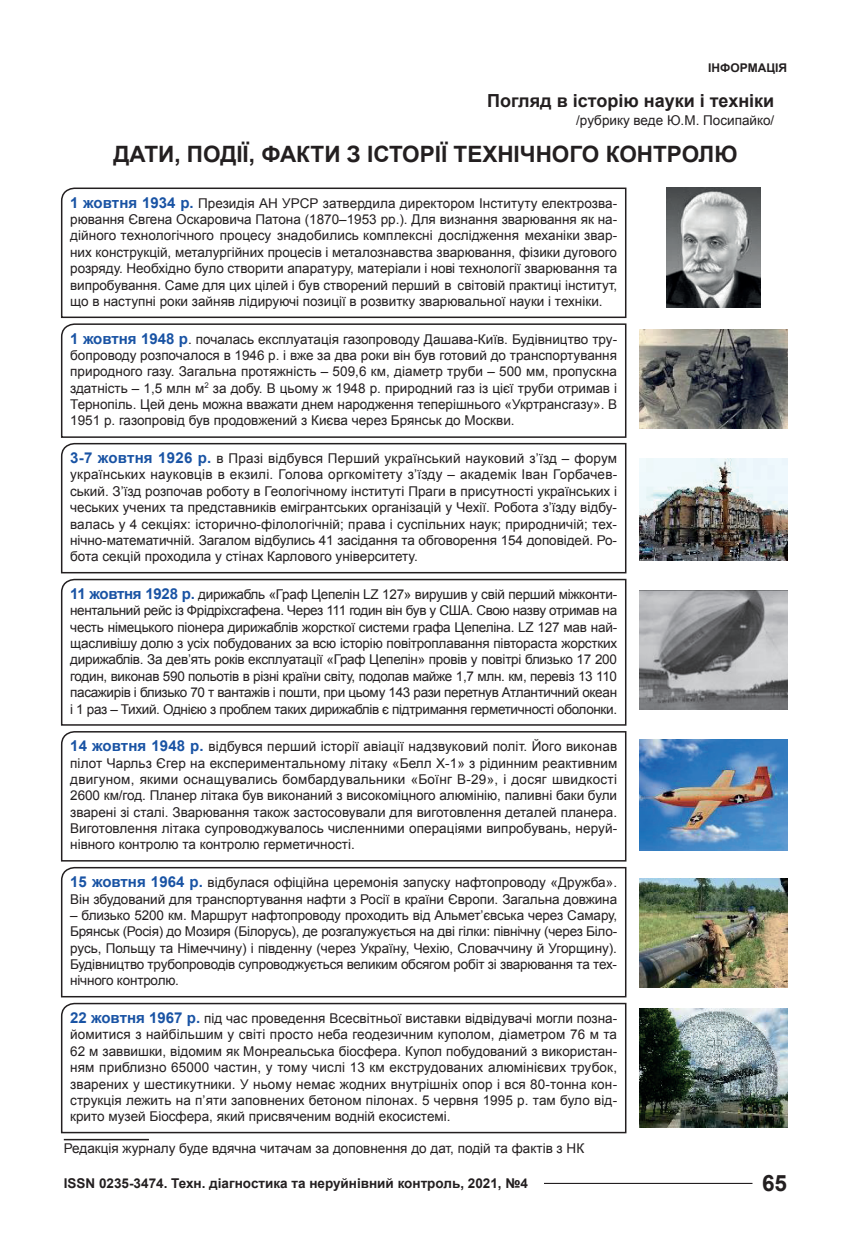
<style>
.page{position:relative;width:851px;height:1234px;background:#fff}
.page>*{position:absolute;margin:0;border:0;box-sizing:border-box;transform-origin:0 0}
.t1{font:700 22.5px "Arial";color:#231f20}
.t2{font:700 18px "Arial";color:#231f20}
.t3{font:13.5px/16.4px "Arial";color:#231f20;text-align:justify}
.t4{font:700 13.5px "Arial";color:#231f20}
.t5{font:700 12px "Arial";color:#231f20}
.s1{font-weight:700;font-size:15px;color:#1953a4}
</style>
<div class="page">
<hr style="left:544px;top:1182px;width:208px;height:1px;background:#231f20">
<svg style="left:60px;top:187px;width:567px;height:132px"></svg>
<svg style="left:60px;top:323px;width:567px;height:115px"></svg>
<svg style="left:60px;top:442px;width:567px;height:132px"></svg>
<svg style="left:60px;top:578px;width:567px;height:148px"></svg>
<svg style="left:60px;top:731px;width:567px;height:131px"></svg>
<svg style="left:60px;top:866px;width:567px;height:131px"></svg>
<svg style="left:60px;top:1002px;width:567px;height:131px"></svg>
<hr style="left:64px;top:1138px;width:85px;height:2px;background:#231f20">
<img style="left:666px;top:187px;width:94px;height:121px">
<img style="left:639px;top:330px;width:148px;height:98px">
<img style="left:639px;top:458px;width:148px;height:102px">
<img style="left:639px;top:590px;width:148px;height:119px">
<img style="left:639px;top:739px;width:148px;height:111px">
<img style="left:639px;top:878px;width:148px;height:109px">
<img style="left:639px;top:1008px;width:148px;height:119px">
<p class="t5" style="left:708px;top:60px;width:80px">ІНФОРМАЦІЯ</p>
<h2 class="t2" style="left:487px;top:88px;width:288px">Погляд в історію науки і техніки</h2>
<p class="t3" style="left:576px;top:112px;width:200px">/рубрику веде Ю.М. Посипайко/</p>
<h1 class="t1" style="left:113px;top:139px;width:625px">ДАТИ, ПОДІЇ, ФАКТИ З ІСТОРІЇ ТЕХНІЧНОГО КОНТРОЛЮ</h1>
<p class="t3" style="left:70px;top:195px;width:548px"><span class="s1">1 жовтня 1934 р.</span> Президія АН УРСР затвердила директором Інституту електрозва&shy;рювання Євгена Оскаровича Патона (1870–1953 рр.). Для визнання зварювання як на&shy;дійного технологічного процесу знадобились комплексні дослідження механіки звар&shy;них конструкцій, металургійних процесів і металознавства зварювання, фізики дугового розряду. Необхідно було створити апаратуру, матеріали і нові технології зварювання та випробування. Саме для цих цілей і був створений перший в світовій практиці інститут, що в наступні роки зайняв лідируючі позиції в розвитку зварювальної науки і техніки.</p>
<p class="t3" style="left:70px;top:331px;width:548px"><span class="s1">1 жовтня 1948 р</span>. почалась експлуатація газопроводу Дашава-Київ. Будівництво тру&shy;бопроводу розпочалося в 1946 р. і вже за два роки він був готовий до транспортування природного газу. Загальна протяжність – 509,6 км, діаметр труби – 500 мм, пропускна здатність – 1,5 млн м<sup>2</sup> за добу. В цьому ж 1948 р. природний газ із цієї труби отримав і Тернопіль. Цей день можна вважати днем народження теперішнього «Укртрансгазу». В 1951 р. газопровід був продовжений з Києва через Брянськ до Москви.</p>
<p class="t3" style="left:70px;top:450px;width:548px"><span class="s1">3-7 жовтня 1926 р.</span> в Празі відбувся Перший український науковий з’їзд – форум українських науковців в екзилі. Голова оргкомітету з’їзду – академік Іван Горбачев&shy;ський. З’їзд розпочав роботу в Геологічному інституті Праги в присутності українських і чеських учених та представників емігрантських організацій у Чехії. Робота з’їзду відбу&shy;валась у 4 секціях: історично-філологічній; права і суспільних наук; природничій; тех&shy;нічно-математичній. Загалом відбулись 41 засідання та обговорення 154 доповідей. Ро&shy;бота секцій проходила у стінах Карлового університету.</p>
<p class="t3" style="left:70px;top:586px;width:548px"><span class="s1">11 жовтня 1928 р.</span> дирижабль «Граф Цепелін LZ 127» вирушив у свій перший міжконти&shy;нентальний рейс із Фрідріхсгафена. Через 111 годин він був у США. Свою назву отримав на честь німецького піонера дирижаблів жорсткої системи графа Цепеліна. LZ 127 мав най&shy;щасливішу долю з усіх побудованих за всю історію повітроплавання півтораста жорстких дирижаблів. За дев’ять років експлуатації «Граф Цепелін» провів у повітрі близько 17 200 годин, виконав 590 польотів в різні країни світу, подолав майже 1,7 млн. км, перевіз 13 110 пасажирів і близько 70 т вантажів і пошти, при цьому 143 рази перетнув Атлантичний океан і 1 раз – Тихий. Однією з проблем таких дирижаблів є підтримання герметичності оболонки.</p>
<p class="t3" style="left:70px;top:738px;width:548px"><span class="s1">14 жовтня 1948 р.</span> відбувся перший історії авіації надзвуковий політ. Його виконав пілот Чарльз Єгер на експериментальному літаку «Белл X-1» з рідинним реактивним двигуном, якими оснащувались бомбардувальники «Боїнг В-29», і досяг швидкості 2600 км/год. Планер літака був виконаний з високоміцного алюмінію, паливні баки були зварені зі сталі. Зварювання також застосовували для виготовлення деталей планера.<br>Виготовлення літака супроводжувалось численними операціями випробувань, неруй&shy;нівного контролю та контролю герметичності.</p>
<p class="t3" style="left:70px;top:874px;width:548px"><span class="s1">15 жовтня 1964 р.</span> відбулася офіційна церемонія запуску нафтопроводу «Дружба».<br>Він збудований для транспортування нафти з Росії в країни Європи. Загальна довжина</p>
<p class="t3" style="left:70px;top:906px;width:548px">– близько 5200 км. Маршрут нафтопроводу проходить від Альмет’євська через Самару, Брянськ (Росія) до Мозиря (Білорусь), де розгалужується на дві гілки: північну (через Біло&shy;русь, Польщу та Німеччину) і південну (через Україну, Чехію, Словаччину й Угорщину).<br>Будівництво трубопроводів супроводжується великим обсягом робіт зі зварювання та тех&shy;нічного контролю.</p>
<p class="t3" style="left:70px;top:1009px;width:548px"><span class="s1">22 жовтня 1967 р.</span> під час проведення Всесвітньої виставки відвідувачі могли позна&shy;йомитися з найбільшим у світі просто неба геодезичним куполом, діаметром 76 м та 62 м заввишки, відомим як Монреальська біосфера. Купол побудований з використан&shy;ням приблизно 65000 частин, у тому числі 13 км екструдованих алюмінієвих трубок, зварених у шестикутники. У ньому немає жодних внутрішніх опор і вся 80-тонна кон&shy;струкція лежить на п’яти заповнених бетоном пілонах. 5 червня 1995 р. там було від&shy;крито музей Біосфера, який присвяченим водній екосистемі.</p>
<p class="t3" style="left:64px;top:1140px;width:522px">Редакція журналу буде вдячна читачам за доповнення до дат, подій та фактів з НК</p>
<p class="t4" style="left:64px;top:1173px;width:465px">ISSN 0235-3474. Техн. діагностика та неруйнівний контроль, 2021, №4</p>
<h1 class="t1" style="left:762px;top:1167px;width:27px">65</h1>
</div>
